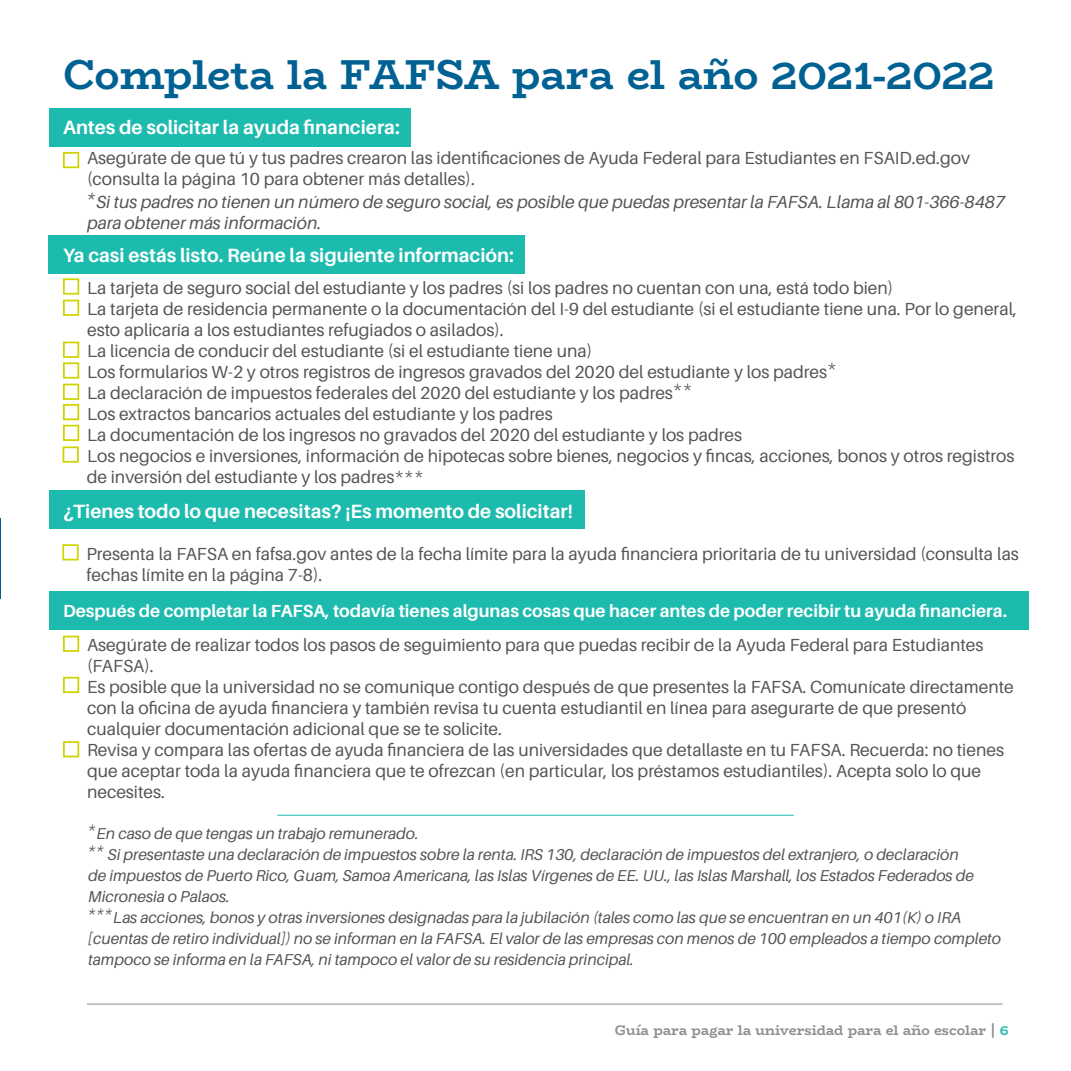
<style>
.page{position:relative;width:1071px;height:1071px;background:#fff}
.page>*{position:absolute;margin:0;border:0;box-sizing:border-box;transform-origin:0 0}
.Header_-_30pt__black{font:700 42px "Bio Rhyme";letter-spacing:-.005em;color:#006192}
.Subheader_-_white{font:700 19.25px "Aileron";color:#fff}
.Body_Copy_-_grey{font:17.5px/21px "Aileron";color:#545557}
.Body_Copy_-_grey-2{font:italic 17.5px/21px "Aileron";color:#545557}
.Subheader_-_white-2{font:700 17.5px "Aileron";color:#fff}
.Body_Copy_-_grey-3{font:italic 15.75px/21px "Aileron";color:#545557}
.t1{font:700 14px "Bio Rhyme";letter-spacing:-.005em;color:#8b8d90}
.s1{color:#2abbaf}
</style>
<div class="page">
<hr style="left:87px;top:1004px;width:916px;height:1px;background:#8b8d90">
<div style="left:49px;top:591px;width:979px;height:38px;background:#1dbbae"></div>
<div style="left:49px;top:490px;width:536px;height:39px;background:#1dbbae"></div>
<div style="left:49px;top:236px;width:476px;height:38px;background:#1dbbae"></div>
<div style="left:49px;top:109px;width:362px;height:38px;background:#1dbbae"></div>
<hr style="left:0;top:519px;width:1px;height:80px;background:#006192">
<div style="left:63px;top:152px;width:16px;height:16px;border:2px solid #cfd400"></div>
<div style="left:63px;top:278px;width:16px;height:17px;border:2px solid #cfd400"></div>
<div style="left:63px;top:300px;width:16px;height:16px;border:2px solid #cfd400"></div>
<div style="left:63px;top:342px;width:16px;height:16px;border:2px solid #cfd400"></div>
<div style="left:63px;top:362px;width:16px;height:17px;border:2px solid #cfd400"></div>
<div style="left:63px;top:384px;width:16px;height:16px;border:2px solid #cfd400"></div>
<div style="left:63px;top:404px;width:16px;height:16px;border:2px solid #cfd400"></div>
<div style="left:63px;top:425px;width:16px;height:16px;border:2px solid #cfd400"></div>
<div style="left:62px;top:544px;width:17px;height:16px;border:2px solid #cfd400"></div>
<div style="left:63px;top:636px;width:16px;height:16px;border:2px solid #cfd400"></div>
<div style="left:63px;top:677px;width:16px;height:16px;border:2px solid #cfd400"></div>
<div style="left:63px;top:741px;width:16px;height:16px;border:2px solid #cfd400"></div>
<div style="left:63px;top:446px;width:16px;height:17px;border:2px solid #cfd400"></div>
<hr style="left:277px;top:815px;width:517px;height:1px;background:#1dbbae">
<p class="Header_-_30pt__black" style="left:63px;top:42px;width:933px">Completa la FAFSA para el año 2021-2022</p>
<p class="Subheader_-_white" style="left:63px;top:117px;width:338px">Antes de solicitar la ayuda financiera:</p>
<p class="Body_Copy_-_grey" style="left:87px;top:148px;width:884px">Asegúrate de que tú y tus padres crearon las identificaciones de Ayuda Federal para Estudiantes en FSAID.ed.gov (consulta la página 10 para obtener más detalles).</p>
<p class="Body_Copy_-_grey-2" style="left:87px;top:192px;width:920px">*Si tus padres no tienen un número de seguro social, es posible que puedas presentar la FAFSA. Llama al 801-366-8487 para obtener más información.</p>
<p class="Subheader_-_white" style="left:63px;top:245px;width:452px">Ya casi estás listo. Reúne la siguiente información:</p>
<p class="Body_Copy_-_grey" style="left:87px;top:277px;width:808px">La tarjeta de seguro social del estudiante y los padres (si los padres no cuentan con una, está todo bien)</p>
<p class="Body_Copy_-_grey" style="left:87px;top:298px;width:931px">La tarjeta de residencia permanente o la documentación del I-9 del estudiante (si el estudiante tiene una. Por lo general, esto aplicaría a los estudiantes refugiados o asilados).</p>
<p class="Body_Copy_-_grey" style="left:87px;top:340px;width:507px">La licencia de conducir del estudiante (si el estudiante tiene una)</p>
<p class="Body_Copy_-_grey" style="left:87px;top:361px;width:751px">Los formularios W-2 y otros registros de ingresos gravados del 2020 del estudiante y los padres*</p>
<p class="Body_Copy_-_grey" style="left:87px;top:382px;width:607px">La declaración de impuestos federales del 2020 del estudiante y los padres**</p>
<p class="Body_Copy_-_grey" style="left:87px;top:403px;width:467px">Los extractos bancarios actuales del estudiante y los padres</p>
<p class="Body_Copy_-_grey" style="left:87px;top:424px;width:656px">La documentación de los ingresos no gravados del 2020 del estudiante y los padres</p>
<p class="Body_Copy_-_grey" style="left:87px;top:445px;width:929px">Los negocios e inversiones, información de hipotecas sobre bienes, negocios y fincas, acciones, bonos y otros registros de inversión del estudiante y los padres***</p>
<p class="Subheader_-_white" style="left:63px;top:500px;width:511px">¿Tienes todo lo que necesitas? ¡Es momento de solicitar!</p>
<p class="Body_Copy_-_grey" style="left:86px;top:543px;width:934px">Presenta la FAFSA en fafsa.gov antes de la fecha límite para la ayuda financiera prioritaria de tu universidad (consulta las fechas límite en la página 7-8).</p>
<p class="Subheader_-_white-2" style="left:63px;top:602px;width:946px">Después de completar la FAFSA, todavía tienes algunas cosas que hacer antes de poder recibir tu ayuda financiera.</p>
<p class="Body_Copy_-_grey" style="left:87px;top:634px;width:898px">Asegúrate de realizar todos los pasos de seguimiento para que puedas recibir de la Ayuda Federal para Estudiantes (FAFSA).</p>
<p class="Body_Copy_-_grey" style="left:87px;top:676px;width:928px">Es posible que la universidad no se comunique contigo después de que presentes la FAFSA. Comunícate directamente con la oficina de ayuda financiera y también revisa tu cuenta estudiantil en línea para asegurarte de que presentó cualquier documentación adicional que se te solicite.</p>
<p class="Body_Copy_-_grey" style="left:87px;top:739px;width:918px">Revisa y compara las ofertas de ayuda financiera de las universidades que detallaste en tu FAFSA. Recuerda: no tienes que aceptar toda la ayuda financiera que te ofrezcan (en particular, los préstamos estudiantiles). Acepta solo lo que necesites.</p>
<p class="Body_Copy_-_grey-3" style="left:88px;top:823px;width:332px">*En caso de que tengas un trabajo remunerado.</p>
<p class="Body_Copy_-_grey-3" style="left:88px;top:844px;width:887px">** Si presentaste una declaración de impuestos sobre la renta. IRS 130, declaración de impuestos del extranjero, o declaración de impuestos de Puerto Rico, Guam, Samoa Americana, las Islas Vírgenes de EE. UU., las Islas Marshall, los Estados Federados de<br>Micronesia o Palaos.</p>
<p class="Body_Copy_-_grey-3" style="left:88px;top:907px;width:914px">***Las acciones, bonos y otras inversiones designadas para la jubilación (tales como las que se encuentran en un 401(K) o IRA [cuentas de retiro individual]) no se informan en la FAFSA. El valor de las empresas con menos de 100 empleados a tiempo completo tampoco se informa en la FAFSA, ni tampoco el valor de su residencia principal.</p>
<p class="t1" style="left:615px;top:1019px;width:395px">Guía para pagar la universidad para el año escolar | <span class="s1">6</span></p>
</div>
